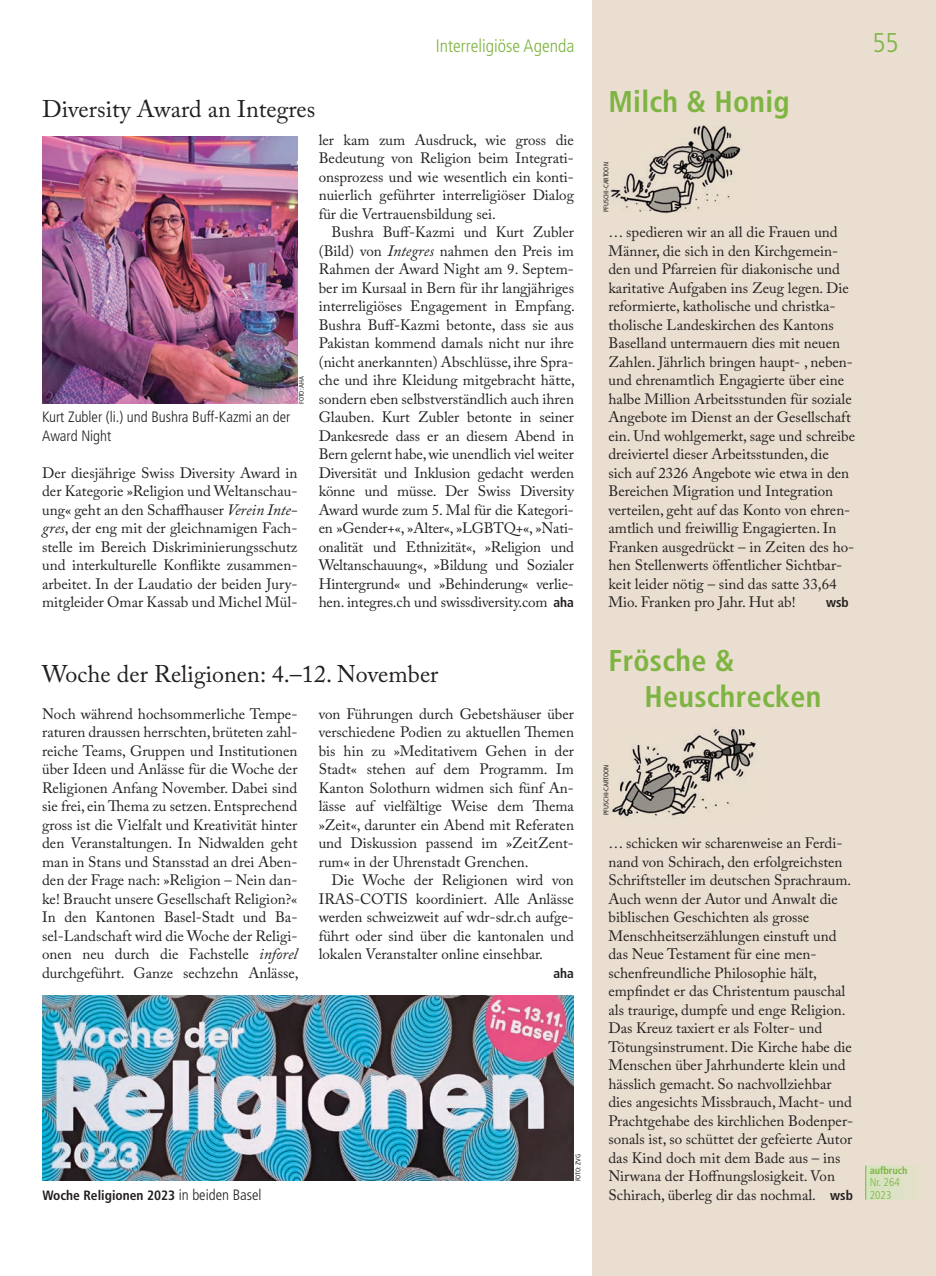
<style>
.page{position:relative;width:936px;height:1276px;background:#fff}
.page>*{position:absolute;margin:0;border:0;box-sizing:border-box;transform-origin:0 0}
.t1{font:700 condensed 30px/36px "Frutiger LT Std";letter-spacing:.01em;color:#7eb441}
.t2{font:300 condensed 27px "Frutiger LT Std";color:#7eb441}
.t3{font:24px "Adobe Caslon Pro";letter-spacing:.005em;color:#231f20}
.t4{font:300 condensed 18px "Frutiger LT Std";color:#7eb441}
.t5{font:15px/18.5px "Adobe Caslon Pro";color:#231f20;text-align:justify}
.t6{font:300 condensed 15px/18.5px "Frutiger LT Std";color:#231f20}
.t7{font:700 condensed 13.5px "Frutiger LT Std";color:#231f20}
.t8{font:300 condensed 11.25px/12.8px "Frutiger LT Std";color:#7eb441}
.t9{font:700 condensed 10.2px "Frutiger LT Std";letter-spacing:-.005em;color:#7eb441}
.t10{font:condensed 6.75px "Frutiger LT Std";color:#231f20}
.s1{font-style:italic;font-size:15.75px}
.s2{font-family:"Frutiger LT Std";font-weight:700;font-stretch:condensed;font-size:13.5px}
.s3{font-weight:300;font-size:15px}
</style>
<div class="page">
<div style="left:592px;top:0;width:343px;height:1276px;background:#e9decf"></div>
<img style="left:611px;top:125px;width:130px;height:88px">
<img style="left:610px;top:727px;width:146px;height:90px">
<div style="left:865px;top:1165px;width:60px;height:34px;background:#dce2c6"></div>
<hr style="left:865px;top:1165px;width:1px;height:34px;background:#7eb441">
<img style="left:42px;top:137px;width:256px;height:267px">
<img style="left:42px;top:996px;width:532px;height:185px">
<h3 class="t3" style="left:42px;top:94px;width:275px">Diversity Award an Integres</h3>
<p class="t4" style="left:436px;top:36px;width:140px">Interreligiöse Agenda</p>
<h2 class="t2" style="left:872px;top:27px;width:27px">55</h2>
<h1 class="t1" style="left:608px;top:83px;width:182px">Milch &amp; Honig</h1>
<p class="t6" style="left:42px;top:408px;width:249px">Kurt Zubler (li.) und Bushra Buff-Kazmi an der<br>Award Night</p>
<p class="t10" style="left:297px;top:404px;width:29px;rotate:-90deg">FOTO: AHA</p>
<p class="t5" style="left:42px;top:463px;width:257px">Der diesjährige Swiss Diversity Award in der Kategorie »Religion und Weltanschau&shy;ung« geht an den Schaffhauser <span class="s1">Verein Inte&shy;gres</span>, der eng mit der gleichnamigen Fach&shy;stelle im Bereich Diskriminierungsschutz und interkulturelle Konflikte zusammen&shy;arbeitet. In der Laudatio der beiden Jury&shy;mitgleider Omar Kassab und Michel Mül-</p>
<p class="t5" style="left:319px;top:130px;width:257px">ler kam zum Ausdruck, wie gross die Bedeutung von Religion beim Integrati&shy;onsprozess und wie wesentlich ein konti&shy;nuierlich geführter interreligiöser Dialog für die Vertrauensbildung sei.</p>
<p class="t5" style="left:319px;top:223px;width:258px;text-indent:13px">Bushra Buff-Kazmi und Kurt Zubler (Bild) von <span class="s1">Integres</span> nahmen den Preis im Rahmen der Award Night am 9. Septem&shy;ber im Kursaal in Bern für ihr langjähriges interreligiöses Engagement in Empfang.<br>Bushra Buff-Kazmi betonte, dass sie aus Pakistan kommend damals nicht nur ihre (nicht anerkannten) Abschlüsse, ihre Spra&shy;che und ihre Kleidung mitgebracht hätte, sondern eben selbstverständlich auch ihren Glauben. Kurt Zubler betonte in seiner Dankesrede dass er an diesem Abend in Bern gelernt habe, wie unendlich viel weiter Diversität und Inklusion gedacht werden könne und müsse. Der Swiss Diversity Award wurde zum 5. Mal für die Kategori&shy;en »Gender+«, »Alter«, »LGBTQ+«, »Nati&shy;onalität und Ethnizität«, »Religion und Weltanschauung«, »Bildung und Sozialer Hintergrund« und »Behinderung« verlie&shy;hen. integres.ch und swissdiversity.com <span class="s2">aha</span></p>
<h3 class="t3" style="left:42px;top:659px;width:398px">Woche der Religionen: 4.–12. November</h3>
<p class="t5" style="left:42px;top:704px;width:258px">Noch während hochsommerliche Tempe&shy;raturen draussen herrschten, brüteten zahl&shy;reiche Teams, Gruppen und Institutionen über Ideen und Anlässe für die Woche der Religionen Anfang November. Dabei sind sie frei, ein Thema zu setzen. Entsprechend gross ist die Vielfalt und Kreativität hinter den Veranstaltungen. In Nidwalden geht man in Stans und Stansstad an drei Aben&shy;den der Frage nach: »Religion – Nein dan&shy;ke! Braucht unsere Gesellschaft Religion?« In den Kantonen Basel-Stadt und Ba&shy;sel-Landschaft wird die Woche der Religi&shy;onen neu durch die Fachstelle <span class="s1">inforel </span>durchgeführt. Ganze sechzehn Anlässe,</p>
<p class="t5" style="left:319px;top:704px;width:257px">von Führungen durch Gebetshäuser über verschiedene Podien zu aktuellen Themen bis hin zu »Meditativem Gehen in der Stadt« stehen auf dem Programm. Im Kanton Solothurn widmen sich fünf An&shy;lässe auf vielfältige Weise dem Thema »Zeit«, darunter ein Abend mit Referaten und Diskussion passend im »ZeitZent&shy;rum« in der Uhrenstadt Grenchen.</p>
<p class="t5" style="left:319px;top:870px;width:257px;text-indent:13px">Die Woche der Religionen wird von IRAS-COTIS koordiniert. Alle Anlässe werden schweizweit auf wdr-sdr.ch aufge&shy;führt oder sind über die kantonalen und lokalen Veranstalter online einsehbar.</p>
<p class="t7" style="left:553px;top:965px;width:22px">aha</p>
<p class="t7" style="left:43px;top:1187px;width:220px">Woche Religionen 2023 <span class="s3">in beiden Basel</span></p>
<p class="t10" style="left:574px;top:1181px;width:29px;rotate:-90deg">FOTO: ZVG</p>
<p class="t10" style="left:602px;top:212px;width:52px;rotate:-90deg">PFUSCHI-CARTOON</p>
<p class="t5" style="left:608px;top:223px;width:248px;text-align:left">… spedieren wir an all die Frauen und Männer, die sich in den Kirchgemein&shy;den und Pfarreien für diakonische und karitative Aufgaben ins Zeug legen. Die reformierte, katholische und christka&shy;tholische Landeskirchen des Kantons Baselland untermauern dies mit neuen Zahlen. Jährlich bringen haupt- , neben&shy;und ehrenamtlich Engagierte über eine halbe Million Arbeitsstunden für soziale Angebote im Dienst an der Gesellschaft ein. Und wohlgemerkt, sage und schreibe dreiviertel dieser Arbeitsstunden, die sich auf 2326 Angebote wie etwa in den Bereichen Migration und Integration verteilen, geht auf das Konto von ehren&shy;amtlich und freiwillig Engagierten. In Franken ausgedrückt – in Zeiten des ho&shy;hen Stellenwerts öffentlicher Sichtbar&shy;keit leider nötig – sind das satte 33,64<br>Mio. Franken pro Jahr. Hut ab!</p>
<p class="t7" style="left:826px;top:595px;width:24px">wsb</p>
<h1 class="t1" style="left:644px;top:643px;width:178px;text-indent:-36px">Frösche &amp;<br>Heuschrecken</h1>
<p class="t10" style="left:602px;top:815px;width:52px;rotate:-90deg">PFUSCHI-CARTOON</p>
<p class="t5" style="left:608px;top:833px;width:246px;text-align:left">… schicken wir scharenweise an Ferdi&shy;nand von Schirach, den erfolgreichsten Schriftsteller im deutschen Sprachraum.<br>Auch wenn der Autor und Anwalt die biblischen Geschichten als grosse Menschheitserzählungen einstuft und das Neue Testament für eine men&shy;schenfreundliche Philosophie hält, empfindet er das Christentum pauschal als traurige, dumpfe und enge Religion.<br>Das Kreuz taxiert er als Folter- und Tötungsinstrument. Die Kirche habe die Menschen über Jahrhunderte klein und hässlich gemacht. So nachvollziehbar dies angesichts Missbrauch, Macht- und Prachtgehabe des kirchlichen Bodenper&shy;sonals ist, so schüttet der gefeierte Autor das Kind doch mit dem Bade aus – ins Nirwana der Hoffnungslosigkeit. Von Schirach, überleg dir das nochmal. <span class="s2">wsb</span></p>
<p class="t9" style="left:869px;top:1164px;width:39px">aufbruch</p>
<p class="t8" style="left:869px;top:1176px;width:31px">Nr. 264<br>2023</p>
</div>
